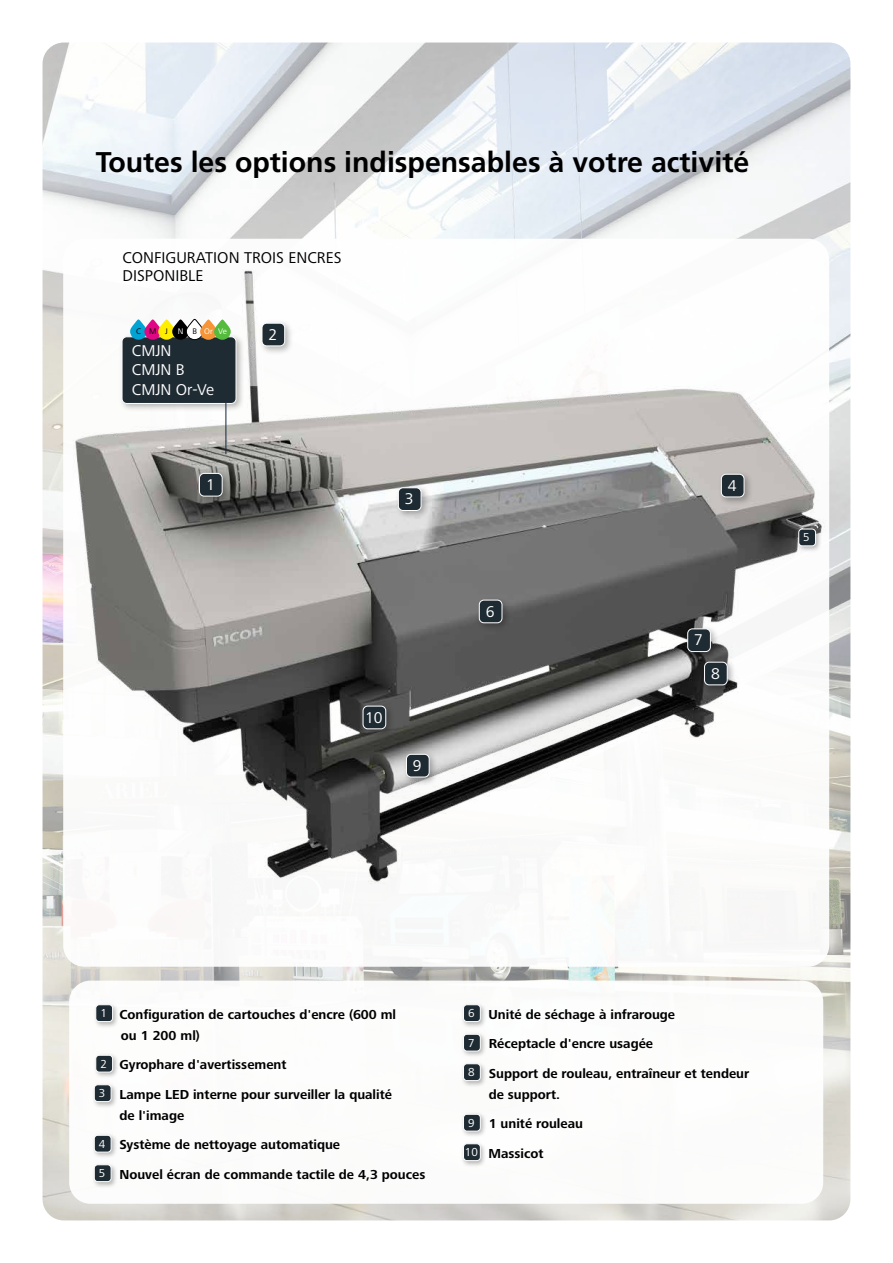
<style>
.page{position:relative;width:893px;height:1263px;background:#fff}
.page>*{position:absolute;margin:0;border:0;box-sizing:border-box;transform-origin:0 0}
.t1{font:700 28.5px "Frutiger LT Std";color:#000}
.t2{font:16.2px/18px "Frutiger Next LTW1 G";color:#000}
.t3{font:16.2px/19.5px "Frutiger Next LTW1 G";color:#fff}
.t4{font:700 13.5px/29.5px "Frutiger Next LTW1 G";color:#000}
.t5{font:12px "Frutiger Next LTW1 G";color:#fff}
.t6{font:8.4px "Frutiger Next LTW1 G";letter-spacing:.31em;color:#fff}
.s1{color:#000}
.s2{font-weight:400;font-size:12px;color:#fff}
</style>
<div class="page">
<img style="left:43px;top:43px;width:807px;height:1177px">
<div style="left:63px;top:239px;width:766px;height:728px;background:#fff;border-radius:21px"></div>
<img style="left:63px;top:247px;width:766px;height:653px">
<div style="left:69px;top:981px;width:754px;height:223px;background:#fff;border-radius:21px"></div>
<div style="left:93px;top:1002px;width:27px;height:26px;background:#000;opacity:.29"></div>
<div style="left:96px;top:1005px;width:17px;height:16px;background:#1f2b33;border-radius:3px"></div>
<div style="left:95px;top:1004px;width:18px;height:18px;border:1px solid #fff;border-radius:3px"></div>
<div style="left:93px;top:1052px;width:27px;height:27px;background:#000;opacity:.29"></div>
<div style="left:96px;top:1055px;width:17px;height:17px;background:#1f2b33;border-radius:3px"></div>
<div style="left:95px;top:1055px;width:18px;height:17px;border:1px solid #fff;border-radius:3px"></div>
<div style="left:92px;top:1082px;width:26px;height:26px;background:#000;opacity:.29"></div>
<div style="left:94px;top:1085px;width:17px;height:16px;background:#1f2b33;border-radius:3px"></div>
<div style="left:94px;top:1084px;width:17px;height:18px;border:1px solid #fff;border-radius:3px"></div>
<div style="left:92px;top:1132px;width:26px;height:27px;background:#000;opacity:.29"></div>
<div style="left:94px;top:1135px;width:17px;height:17px;background:#1f2b33;border-radius:3px"></div>
<div style="left:94px;top:1135px;width:17px;height:17px;border:1px solid #fff;border-radius:3px"></div>
<div style="left:92px;top:1162px;width:26px;height:26px;background:#000;opacity:.29"></div>
<div style="left:94px;top:1165px;width:17px;height:16px;background:#1f2b33;border-radius:3px"></div>
<div style="left:94px;top:1164px;width:17px;height:18px;border:1px solid #fff;border-radius:3px"></div>
<div style="left:461px;top:1002px;width:26px;height:26px;background:#000;opacity:.29"></div>
<div style="left:463px;top:1005px;width:17px;height:16px;background:#1f2b33;border-radius:3px"></div>
<div style="left:463px;top:1004px;width:18px;height:18px;border:1px solid #fff;border-radius:3px"></div>
<div style="left:461px;top:1031px;width:26px;height:27px;background:#000;opacity:.29"></div>
<div style="left:463px;top:1034px;width:17px;height:17px;background:#1f2b33;border-radius:3px"></div>
<div style="left:463px;top:1034px;width:18px;height:17px;border:1px solid #fff;border-radius:3px"></div>
<div style="left:461px;top:1061px;width:26px;height:26px;background:#000;opacity:.29"></div>
<div style="left:463px;top:1064px;width:17px;height:16px;background:#1f2b33;border-radius:3px"></div>
<div style="left:463px;top:1063px;width:18px;height:18px;border:1px solid #fff;border-radius:3px"></div>
<div style="left:461px;top:1111px;width:26px;height:27px;background:#000;opacity:.29"></div>
<div style="left:463px;top:1114px;width:17px;height:17px;background:#1f2b33;border-radius:3px"></div>
<div style="left:463px;top:1114px;width:18px;height:17px;border:1px solid #fff;border-radius:3px"></div>
<div style="left:461px;top:1141px;width:26px;height:26px;background:#000;opacity:.29"></div>
<div style="left:463px;top:1144px;width:17px;height:16px;background:#1f2b33;border-radius:3px"></div>
<div style="left:463px;top:1143px;width:18px;height:18px;border:1px solid #fff;border-radius:3px"></div>
<div style="left:259px;top:320px;width:35px;height:35px;background:#000;opacity:.29"></div>
<div style="left:262px;top:323px;width:23px;height:23px;background:#1f2b33;border-radius:5px"></div>
<div style="left:262px;top:323px;width:23px;height:23px;border:1px solid #fff;border-radius:5px"></div>
<div style="left:196px;top:470px;width:35px;height:35px;background:#000;opacity:.29"></div>
<div style="left:199px;top:473px;width:23px;height:23px;background:#1f2b33;border-radius:5px"></div>
<div style="left:199px;top:473px;width:24px;height:23px;border:1px solid #fff;border-radius:5px"></div>
<div style="left:395px;top:484px;width:35px;height:36px;background:#000;opacity:.29"></div>
<div style="left:398px;top:488px;width:23px;height:22px;background:#1f2b33;border-radius:5px"></div>
<div style="left:398px;top:487px;width:23px;height:24px;border:1px solid #fff;border-radius:5px"></div>
<div style="left:718px;top:471px;width:35px;height:35px;background:#000;opacity:.29"></div>
<div style="left:721px;top:474px;width:23px;height:23px;background:#1f2b33;border-radius:5px"></div>
<div style="left:721px;top:474px;width:23px;height:23px;border:1px solid #fff;border-radius:5px"></div>
<div style="left:476px;top:596px;width:35px;height:36px;background:#000;opacity:.29"></div>
<div style="left:479px;top:600px;width:23px;height:23px;background:#1f2b33;border-radius:5px"></div>
<div style="left:479px;top:600px;width:23px;height:23px;border:1px solid #fff;border-radius:5px"></div>
<div style="left:684px;top:625px;width:35px;height:36px;background:#000;opacity:.29"></div>
<div style="left:688px;top:629px;width:22px;height:22px;background:#1f2b33;border-radius:5px"></div>
<div style="left:687px;top:628px;width:24px;height:24px;border:1px solid #fff;border-radius:5px"></div>
<div style="left:701px;top:659px;width:35px;height:35px;background:#000;opacity:.29"></div>
<div style="left:704px;top:662px;width:23px;height:23px;background:#1f2b33;border-radius:5px"></div>
<div style="left:704px;top:662px;width:24px;height:23px;border:1px solid #fff;border-radius:5px"></div>
<div style="left:403px;top:751px;width:35px;height:35px;background:#000;opacity:.29"></div>
<div style="left:406px;top:754px;width:23px;height:23px;background:#1f2b33;border-radius:5px"></div>
<div style="left:406px;top:754px;width:24px;height:23px;border:1px solid #fff;border-radius:5px"></div>
<div style="left:360px;top:702px;width:35px;height:36px;background:#000;opacity:.29"></div>
<div style="left:363px;top:706px;width:23px;height:23px;background:#1f2b33;border-radius:5px"></div>
<div style="left:363px;top:706px;width:23px;height:23px;border:1px solid #fff;border-radius:5px"></div>
<div style="left:796px;top:526px;width:27px;height:27px;background:#000;opacity:.29"></div>
<div style="left:799px;top:529px;width:16px;height:17px;background:#1f2b33;border-radius:3px"></div>
<div style="left:798px;top:529px;width:18px;height:17px;border:1px solid #fff;border-radius:3px"></div>
<div style="left:119px;top:333px;width:126px;height:80px;background:#000;opacity:.29"></div>
<div style="left:122px;top:337px;width:114px;height:66px;background:#1f2b33;border-radius:5px"></div>
<div style="left:122px;top:336px;width:114px;height:68px;border:1px solid #fff;border-radius:5px"></div>
<hr style="left:226px;top:403px;width:1px;height:51px;background:#102644">
<svg style="left:130px;top:319px;width:101px;height:21px"></svg>
<h1 class="t1" style="left:96px;top:146px;width:655px">Toutes les options indispensables à votre activité</h1>
<p class="t2" style="left:122px;top:249px;width:221px">CONFIGURATION TROIS ENCRES<br>DISPONIBLE</p>
<p class="t6" style="left:136px;top:326px;width:92px"><span class="s1">C M J</span> N <span class="s1">B</span>OrVe</p>
<p class="t3" style="left:132px;top:341px;width:84px">CMJN<br>CMJN B<br>CMJN Or-Ve</p>
<p class="t3" style="left:206px;top:475px;width:10px">1</p>
<p class="t3" style="left:269px;top:325px;width:10px">2</p>
<p class="t3" style="left:405px;top:490px;width:10px">3</p>
<p class="t3" style="left:365px;top:708px;width:19px">10</p>
<p class="t3" style="left:413px;top:756px;width:10px">9</p>
<p class="t3" style="left:486px;top:602px;width:10px">6</p>
<p class="t3" style="left:728px;top:476px;width:10px">4</p>
<p class="t3" style="left:694px;top:631px;width:10px">7</p>
<p class="t3" style="left:711px;top:664px;width:10px">8</p>
<p class="t5" style="left:803px;top:530px;width:8px">5</p>
<p class="t4" style="left:121px;top:1004px;width:277px;line-height:21px;text-indent:-21px"><span class="s2">1</span> Configuration de cartouches d'encre (600 ml ou 1 200 ml)</p>
<p class="t4" style="left:99px;top:1050px;width:295px"><span class="s2">2</span> Gyrophare d'avertissement<br><span class="s2">3</span> Lampe LED interne pour surveiller la qualité</p>
<p class="t4" style="left:99px;top:1101px;width:328px;text-indent:21px">de l'image<br><span class="s2">4</span> Système de nettoyage automatique<br><span class="s2">5</span> Nouvel écran de commande tactile de 4,3 pouces</p>
<p class="t4" style="left:468px;top:1000px;width:283px"><span class="s2">6</span> Unité de séchage à infrarouge<br><span class="s2">7</span> Réceptacle d'encre usagée<br><span class="s2">8</span> Support de rouleau, entraîneur et tendeur</p>
<p class="t4" style="left:465px;top:1080px;width:120px;text-indent:24px">de support.<br><span class="s2">9</span> 1 unité rouleau<br><span class="s2">10</span> Massicot</p>
</div>
